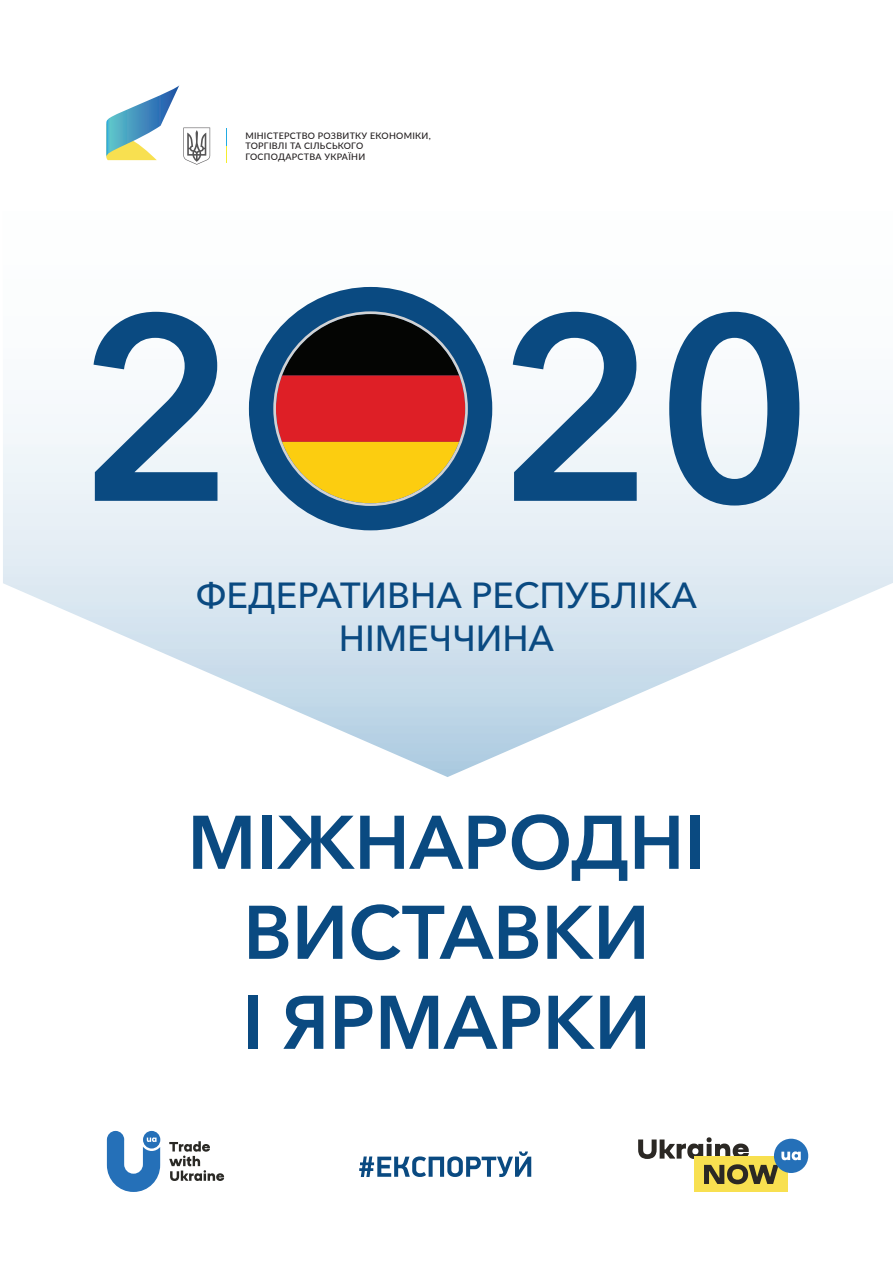
<style>
.page{position:relative;width:893px;height:1263px;background:#fff}
.page>*{position:absolute;margin:0;border:0;box-sizing:border-box;transform-origin:0 0}
.t1{font:600 75px/90px "Avenir Next Cyr";color:#0a4a81;text-align:center}
.t2{font:500 36px/43.2px "Avenir Next Cyr";color:#0a4a81;text-align:center}
.t3{font:500 9px/10.8px "Lato";letter-spacing:.03em;color:#231f20}
</style>
<div class="page">
<img style="left:3px;top:127px;width:890px;height:650px">
<div style="left:249px;top:287px;width:243px;height:243px;background:#0a4a81;border-radius:50%"></div>
<svg style="left:359px;top:1151px;width:172px;height:26px"></svg>
<div style="left:694px;top:1157px;width:93px;height:35px;background:#f8e050"></div>
<div style="left:774px;top:1139px;width:34px;height:34px;background:#2570b8;border-radius:50%"></div>
<svg style="left:638px;top:1137px;width:163px;height:47px"></svg>
<svg style="left:169px;top:1141px;width:55px;height:40px"></svg>
<svg style="left:107px;top:1131px;width:53px;height:61px"></svg>
<svg style="left:106px;top:85px;width:104px;height:80px"></svg>
<svg style="left:227px;top:128px;width:1px;height:34px"></svg>
<svg style="left:94px;top:312px;width:123px;height:189px"></svg>
<svg style="left:513px;top:312px;width:124px;height:189px"></svg>
<svg style="left:669px;top:312px;width:130px;height:193px"></svg>
<svg style="left:273px;top:311px;width:195px;height:195px"></svg>
<p class="t3" style="left:245px;top:130px;width:187px">МІНІСТЕРСТВО РОЗВИТКУ ЕКОНОМІКИ,<br>ТОРГІВЛІ ТА СІЛЬСЬКОГО<br>ГОСПОДАРСТВА УКРАЇНИ</p>
<h2 class="t2" style="left:196px;top:573px;width:503px">ФЕДЕРАТИВНА РЕСПУБЛІКА<br>НІМЕЧЧИНА</h2>
<h1 class="t1" style="left:187px;top:797px;width:520px">МІЖНАРОДНІ<br>ВИСТАВКИ<br>І ЯРМАРКИ</h1>
</div>
